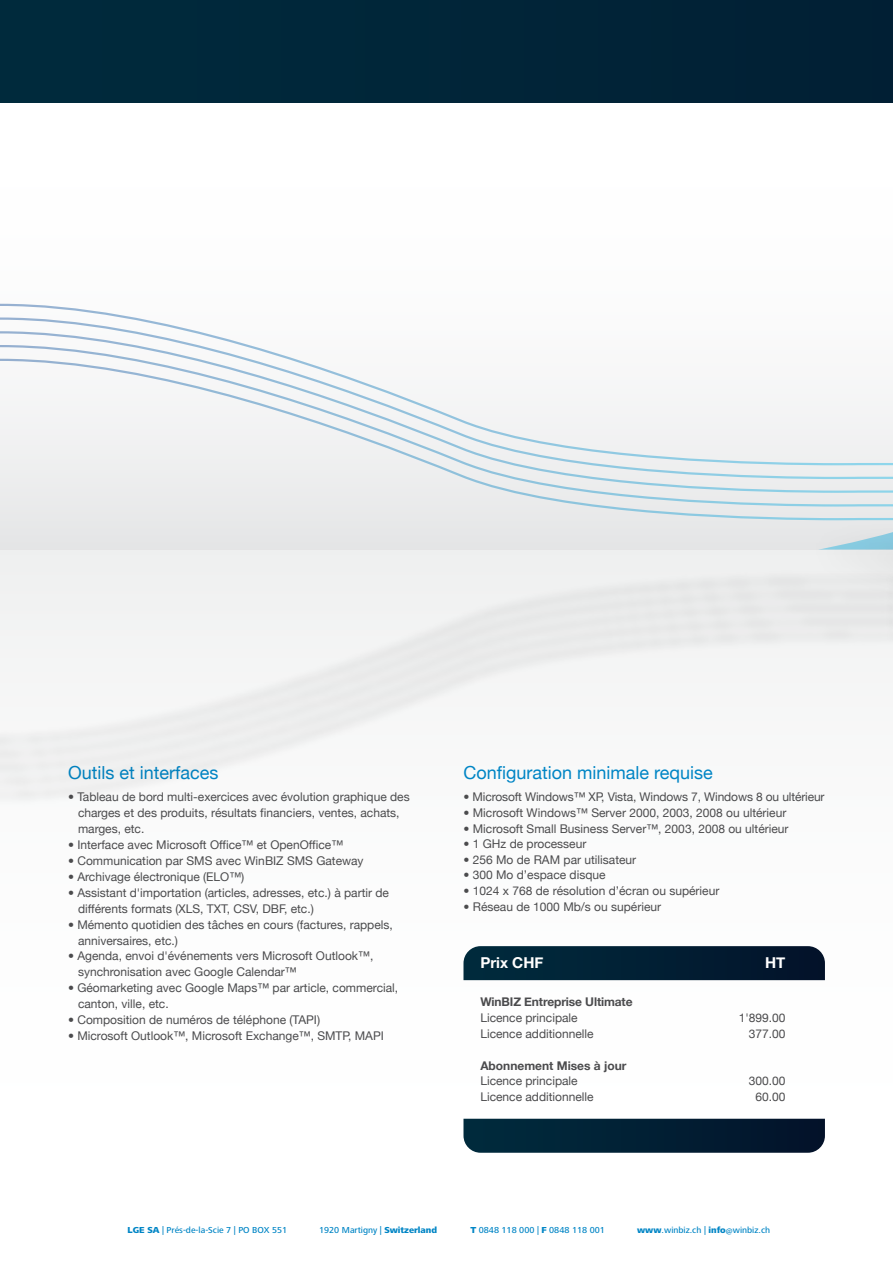
<style>
.page{position:relative;width:893px;height:1263px;background:#fff}
.page>*{position:absolute;margin:0;border:0;box-sizing:border-box;transform-origin:0 0}
.t1{font:18px "Helvetica Neue";color:#0085c5}
.t2{font:700 15px "Helvetica Neue";color:#fff}
.t3{font:12px/15.9px "Helvetica Neue";color:#4b4b4d}
.t4{font:500 9px "Frutiger Next LT";color:#0085c5}
.s1{font-weight:700}
.s2{font-weight:800}
</style>
<div class="page">
<svg style="left:818px;top:102px;width:75px;height:423px"></svg>
<svg style="left:0;top:304px;width:893px;height:216px"></svg>
<div style="left:0;top:0;width:893px;height:102px;background:#012639"></div>
<svg style="left:463px;top:946px;width:362px;height:34px;background:#052237"></svg>
<svg style="left:463px;top:1119px;width:362px;height:34px;background:#062337"></svg>
<p class="t1" style="left:68px;top:762px;width:152px">Outils et interfaces</p>
<p class="t3" style="left:78px;top:789px;width:333px;text-indent:-10px">• Tableau de bord multi-exercices avec évolution graphique des charges et des produits, résultats financiers, ventes, achats, marges, etc.</p>
<p class="t3" style="left:68px;top:837px;width:277px">• Interface avec Microsoft Office™ et OpenOffice™</p>
<p class="t3" style="left:68px;top:853px;width:297px">• Communication par SMS avec WinBIZ SMS Gateway</p>
<p class="t3" style="left:68px;top:868px;width:178px">• Archivage électronique (ELO™)</p>
<p class="t3" style="left:78px;top:884px;width:312px;text-indent:-10px">• Assistant d'importation (articles, adresses, etc.) à partir de différents formats (XLS, TXT, CSV, DBF, etc.)</p>
<p class="t3" style="left:78px;top:916px;width:316px;text-indent:-10px">• Mémento quotidien des tâches en cours (factures, rappels, anniversaires, etc.)</p>
<p class="t3" style="left:78px;top:948px;width:297px;text-indent:-10px">• Agenda, envoi d'événements vers Microsoft Outlook™, synchronisation avec Google Calendar™</p>
<p class="t3" style="left:78px;top:980px;width:322px;text-indent:-10px">• Géomarketing avec Google Maps™ par article, commercial, canton, ville, etc.</p>
<p class="t3" style="left:68px;top:1012px;width:254px">• Composition de numéros de téléphone (TAPI)</p>
<p class="t3" style="left:68px;top:1027px;width:317px">• Microsoft Outlook™, Microsoft Exchange™, SMTP, MAPI</p>
<p class="t1" style="left:463px;top:762px;width:251px">Configuration minimale requise</p>
<p class="t3" style="left:463px;top:789px;width:363px">• Microsoft Windows™ XP, Vista, Windows 7, Windows 8 ou ultérieur</p>
<p class="t3" style="left:463px;top:805px;width:324px">• Microsoft Windows™ Server 2000, 2003, 2008 ou ultérieur</p>
<p class="t3" style="left:463px;top:820px;width:327px">• Microsoft Small Business Server™, 2003, 2008 ou ultérieur</p>
<p class="t3" style="left:463px;top:836px;width:124px">• 1 GHz de processeur</p>
<p class="t3" style="left:463px;top:851px;width:174px">• 256 Mo de RAM par utilisateur</p>
<p class="t3" style="left:463px;top:867px;width:144px">• 300 Mo d’espace disque</p>
<p class="t3" style="left:463px;top:883px;width:257px">• 1024 x 768 de résolution d’écran ou supérieur</p>
<p class="t3" style="left:463px;top:898px;width:199px">• Réseau de 1000 Mb/s ou supérieur</p>
<p class="t2" style="left:480px;top:954px;width:65px">Prix CHF</p>
<p class="t3" style="left:480px;top:993px;width:154px"><span class="s1">WinBIZ Entreprise Ultimate<br></span>Licence principale<br>Licence additionnelle</p>
<p class="t3" style="left:480px;top:1057px;width:148px"><span class="s1">Abonnement Mises à jour<br></span>Licence principale<br>Licence additionnelle</p>
<p class="t2" style="left:765px;top:954px;width:22px">HT</p>
<p class="t3" style="left:739px;top:1009px;width:48px;text-align:right">1'899.00<br>377.00</p>
<p class="t3" style="left:749px;top:1073px;width:38px;text-align:center">300.00<br>60.00</p>
<p class="t4" style="left:128px;top:1225px;width:161px"><span class="s2">LGE SA</span> | Prés-de-la-Scie 7 | PO BOX 551</p>
<p class="t4" style="left:319px;top:1225px;width:119px">1920 Martigny | <span class="s2">Switzerland</span></p>
<p class="t4" style="left:470px;top:1225px;width:136px"><span class="s2">T</span> 0848 118 000 | <span class="s2">F</span> 0848 118 001</p>
<p class="t4" style="left:637px;top:1225px;width:134px"><span class="s2">www</span>.winbiz.ch | <span class="s2">info</span>@winbiz.ch</p>
</div>
